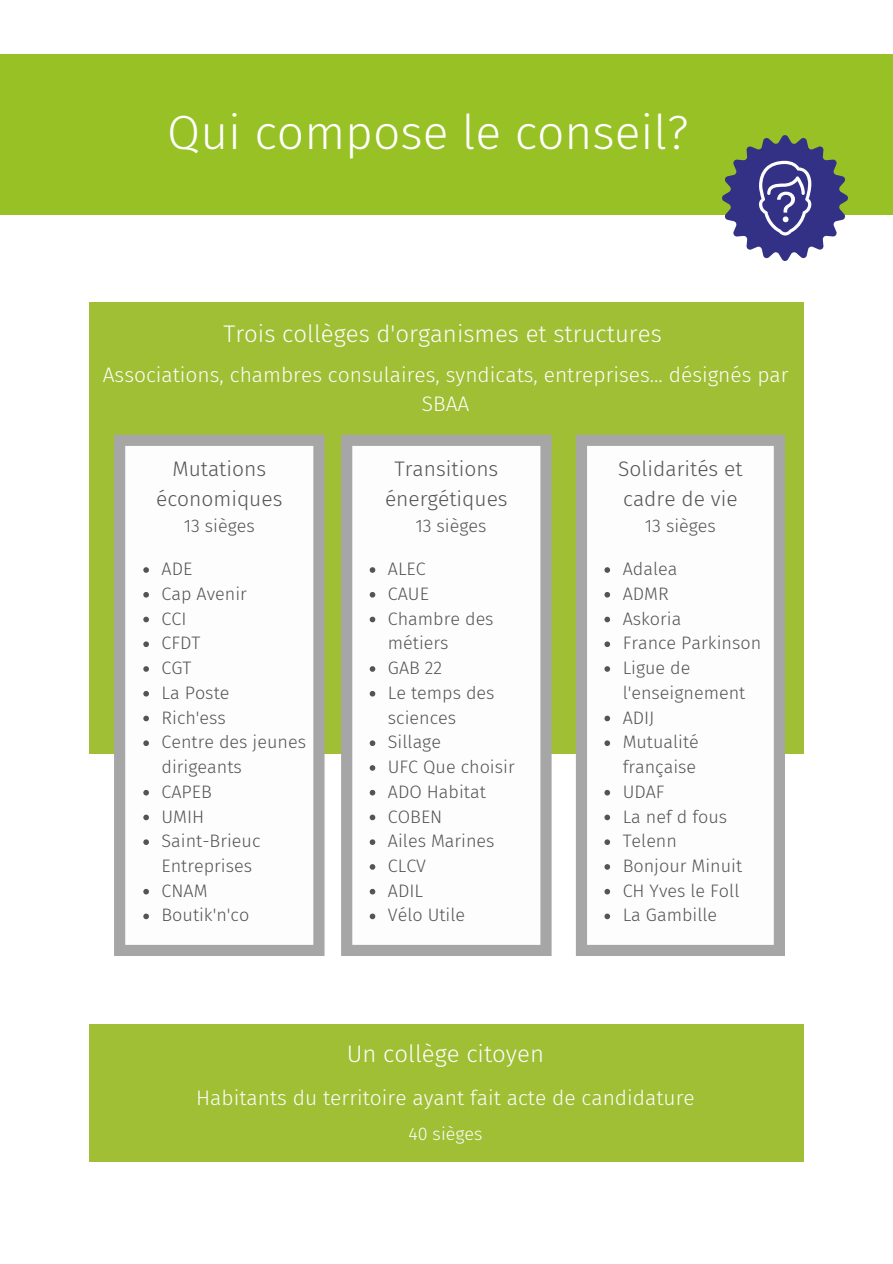
<style>
.page{position:relative;width:893px;height:1264px;background:#fff}
.page>*{position:absolute;margin:0;border:0;box-sizing:border-box;transform-origin:0 0}
.t1{font:300 48px "Fira Sans";color:#fff}
.t2{font:300 24px "Fira Sans";color:#fdfdfd}
.t3{font:300 21px/29.2px "Fira Sans";color:#fdfdfd;text-align:center}
.t4{font:300 21px/29.2px "Fira Sans";color:#545454;text-align:center}
.t5{font:300 18px/24.8px "Fira Sans";color:#545454}
.t6{font:300 18px "Fira Sans";color:#fdfdfd}
</style>
<div class="page">
<div style="left:0;top:54px;width:892px;height:161px;background:#97c125"></div>
<svg style="left:722px;top:135px;width:126px;height:126px"></svg>
<div style="left:89px;top:302px;width:714px;height:451px;background:#a0bf34"></div>
<svg style="left:114px;top:435px;width:210px;height:521px;fill:#fdfdfd"></svg>
<svg style="left:341px;top:435px;width:210px;height:521px;fill:#fdfdfd"></svg>
<svg style="left:576px;top:435px;width:209px;height:521px;fill:#fdfdfd"></svg>
<div style="left:89px;top:1024px;width:714px;height:138px;background:#a0bf34"></div>
<svg style="left:143px;top:567px;width:6px;height:6px"></svg>
<svg style="left:143px;top:592px;width:6px;height:5px"></svg>
<svg style="left:143px;top:616px;width:6px;height:6px"></svg>
<svg style="left:143px;top:641px;width:6px;height:6px"></svg>
<svg style="left:143px;top:666px;width:6px;height:5px"></svg>
<svg style="left:143px;top:691px;width:6px;height:5px"></svg>
<svg style="left:143px;top:715px;width:6px;height:6px"></svg>
<svg style="left:143px;top:740px;width:6px;height:6px"></svg>
<svg style="left:143px;top:789px;width:6px;height:6px"></svg>
<svg style="left:143px;top:814px;width:6px;height:6px"></svg>
<svg style="left:143px;top:839px;width:6px;height:6px"></svg>
<svg style="left:143px;top:888px;width:6px;height:6px"></svg>
<svg style="left:143px;top:913px;width:6px;height:6px"></svg>
<svg style="left:369px;top:567px;width:6px;height:6px"></svg>
<svg style="left:369px;top:592px;width:6px;height:5px"></svg>
<svg style="left:369px;top:616px;width:6px;height:6px"></svg>
<svg style="left:369px;top:666px;width:6px;height:5px"></svg>
<svg style="left:369px;top:691px;width:6px;height:5px"></svg>
<svg style="left:369px;top:740px;width:6px;height:6px"></svg>
<svg style="left:369px;top:765px;width:6px;height:5px"></svg>
<svg style="left:369px;top:789px;width:6px;height:6px"></svg>
<svg style="left:369px;top:814px;width:6px;height:6px"></svg>
<svg style="left:369px;top:839px;width:6px;height:6px"></svg>
<svg style="left:369px;top:864px;width:6px;height:5px"></svg>
<svg style="left:369px;top:888px;width:6px;height:6px"></svg>
<svg style="left:369px;top:913px;width:6px;height:6px"></svg>
<svg style="left:604px;top:567px;width:6px;height:6px"></svg>
<svg style="left:604px;top:592px;width:6px;height:5px"></svg>
<svg style="left:604px;top:616px;width:6px;height:6px"></svg>
<svg style="left:604px;top:641px;width:6px;height:6px"></svg>
<svg style="left:604px;top:666px;width:6px;height:5px"></svg>
<svg style="left:604px;top:715px;width:6px;height:6px"></svg>
<svg style="left:604px;top:740px;width:6px;height:6px"></svg>
<svg style="left:604px;top:789px;width:6px;height:6px"></svg>
<svg style="left:604px;top:814px;width:6px;height:6px"></svg>
<svg style="left:604px;top:839px;width:6px;height:6px"></svg>
<svg style="left:604px;top:864px;width:6px;height:5px"></svg>
<svg style="left:604px;top:888px;width:6px;height:6px"></svg>
<svg style="left:604px;top:913px;width:6px;height:6px"></svg>
<p class="t1" style="left:167px;top:104px;width:523px">Qui compose le conseil?</p>
<p class="t2" style="left:223px;top:320px;width:440px">Trois collèges d'organismes et structures</p>
<p class="t3" style="left:103px;top:360px;width:687px">Associations, chambres consulaires, syndicats, entreprises... désignés par<br>SBAA</p>
<p class="t4" style="left:156px;top:455px;width:128px">Mutations économiques</p>
<p class="t4" style="left:385px;top:455px;width:124px">Transitions énergétiques</p>
<p class="t4" style="left:618px;top:455px;width:126px;text-align:left">Solidarités et cadre de vie</p>
<p class="t5" style="left:184px;top:513px;width:73px">13 sièges</p>
<p class="t5" style="left:415px;top:513px;width:73px">13 sièges</p>
<p class="t5" style="left:644px;top:513px;width:73px">13 sièges</p>
<p class="t5" style="left:161px;top:556px;width:32px">ADE</p>
<p class="t5" style="left:161px;top:581px;width:87px">Cap Avenir</p>
<p class="t5" style="left:161px;top:606px;width:26px">CCI</p>
<p class="t5" style="left:161px;top:631px;width:40px">CFDT</p>
<p class="t5" style="left:161px;top:655px;width:31px">CGT</p>
<p class="t5" style="left:161px;top:680px;width:69px">La Poste</p>
<p class="t5" style="left:161px;top:705px;width:66px">Rich'ess</p>
<p class="t5" style="left:161px;top:730px;width:146px">Centre des jeunes dirigeants</p>
<p class="t5" style="left:161px;top:779px;width:52px">CAPEB</p>
<p class="t5" style="left:161px;top:804px;width:44px">UMIH</p>
<p class="t5" style="left:161px;top:828px;width:100px">Saint-Brieuc<br>Entreprises</p>
<p class="t5" style="left:161px;top:878px;width:48px">CNAM</p>
<p class="t5" style="left:161px;top:903px;width:89px">Boutik'n'co</p>
<p class="t5" style="left:622px;top:556px;width:56px">Adalea</p>
<p class="t5" style="left:622px;top:581px;width:47px">ADMR</p>
<p class="t5" style="left:622px;top:606px;width:60px">Askoria</p>
<p class="t5" style="left:622px;top:631px;width:140px">France Parkinson</p>
<p class="t5" style="left:622px;top:655px;width:124px">Ligue de l'enseignement</p>
<p class="t5" style="left:622px;top:705px;width:33px">ADIJ</p>
<p class="t5" style="left:622px;top:730px;width:78px">Mutualité française</p>
<p class="t5" style="left:622px;top:779px;width:43px">UDAF</p>
<p class="t5" style="left:622px;top:804px;width:106px">La nef d fous</p>
<p class="t5" style="left:622px;top:828px;width:56px">Telenn</p>
<p class="t5" style="left:622px;top:853px;width:121px">Bonjour Minuit</p>
<p class="t5" style="left:622px;top:878px;width:118px">CH Yves le Foll</p>
<p class="t5" style="left:622px;top:903px;width:96px">La Gambille</p>
<p class="t5" style="left:388px;top:556px;width:39px">ALEC</p>
<p class="t5" style="left:388px;top:581px;width:42px">CAUE</p>
<p class="t5" style="left:388px;top:606px;width:107px">Chambre des métiers</p>
<p class="t5" style="left:388px;top:655px;width:56px">GAB 22</p>
<p class="t5" style="left:388px;top:680px;width:108px">Le temps des sciences</p>
<p class="t5" style="left:388px;top:730px;width:55px">Sillage</p>
<p class="t5" style="left:388px;top:754px;width:128px">UFC Que choisir</p>
<p class="t5" style="left:388px;top:779px;width:99px">ADO Habitat</p>
<p class="t5" style="left:388px;top:804px;width:56px">COBEN</p>
<p class="t5" style="left:388px;top:828px;width:108px">Ailes Marines</p>
<p class="t5" style="left:388px;top:853px;width:40px">CLCV</p>
<p class="t5" style="left:388px;top:878px;width:37px">ADIL</p>
<p class="t5" style="left:388px;top:903px;width:79px">Vélo Utile</p>
<p class="t2" style="left:347px;top:1039px;width:198px">Un collège citoyen</p>
<p class="t3" style="left:196px;top:1083px;width:500px">Habitants du territoire ayant fait acte de candidature</p>
<p class="t6" style="left:408px;top:1123px;width:76px">40 sièges</p>
</div>
